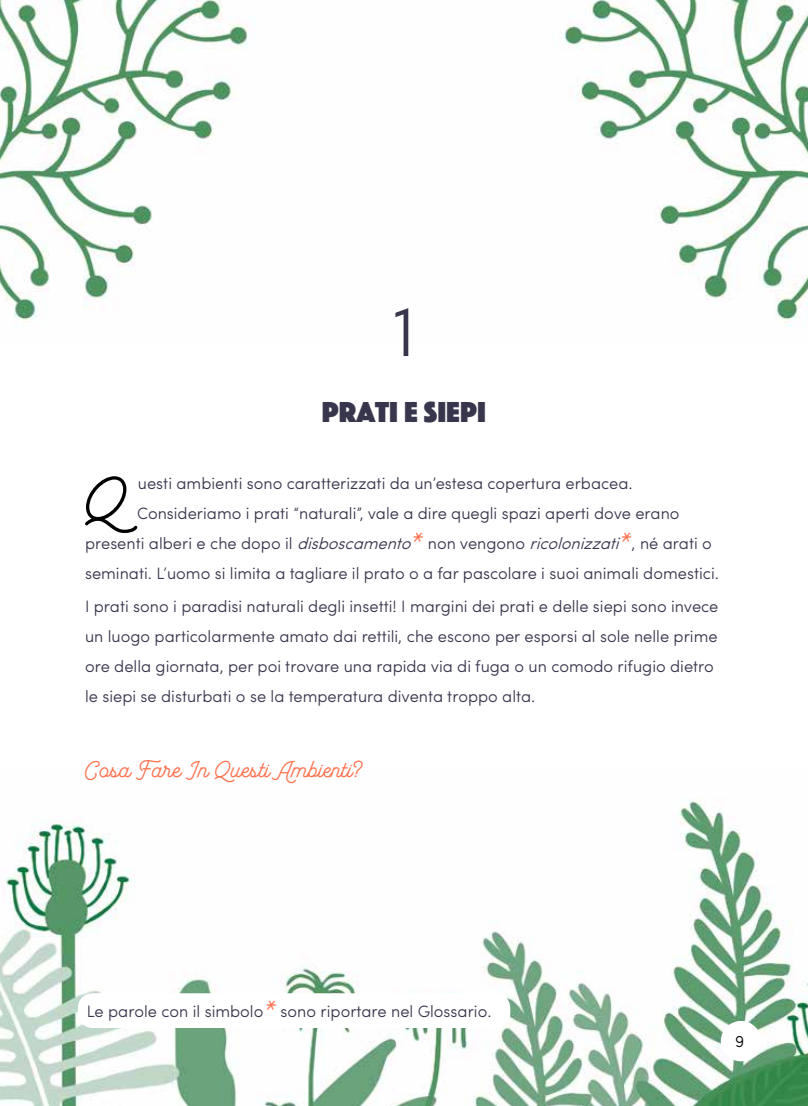
<style>
.page{position:relative;width:808px;height:1106px;background:#fff}
.page>*{position:absolute;margin:0;border:0;box-sizing:border-box;transform-origin:0 0}
.t1{font:300 72px "Sofia Pro";color:#38364c}
.t2{font:55.35px "Garris";color:#000}
.t3{font:30px "Phosphate Solid";color:#38364c}
.t4{font:21px "Garris";color:#ff724f}
.t5{font:300 16.5px/30px "Sofia Pro";color:#38364c}
.t6{font:300 16.5px "Sofia Pro";color:#000}
.s1{font-family:"Garris";font-weight:400;color:#fff}
.s2{font-style:italic}
.s3{font-family:"Garris";font-weight:400;font-size:21px;color:#ff724f}
</style>
<div class="page">
<img style="left:1px;top:799px;width:807px;height:307px">
<div style="left:78px;top:993px;width:432px;height:35px;background:#fff;border-radius:15px"></div>
<img style="left:0;top:766px;width:1px;height:340px">
<img style="left:0;top:0;width:808px;height:327px">
<div style="left:721px;top:1020px;width:40px;height:41px;background:#fff;border-radius:50%"></div>
<h1 class="t1" style="left:392px;top:278px;width:25px">1</h1>
<h3 class="t3" style="left:322px;top:391px;width:166px">PRATI E SIEPI</h3>
<h2 class="t2" style="left:85px;top:462px;width:44px">Q</h2>
<p class="t5" style="left:127px;top:467px;width:522px"><span class="s1">-</span>uesti ambienti sono caratterizzati da un’estesa copertura erbacea. <span class="s1">-</span></p>
<p class="t5" style="left:137px;top:497px;width:544px">Consideriamo i prati “naturali”, vale a dire quegli spazi aperti dove erano</p>
<p class="t5" style="left:85px;top:527px;width:628px">presenti alberi e che dopo il <span class="s2">disboscamento</span><span class="s3">*</span> non vengono <span class="s2">ricolonizzati</span><span class="s3">*</span>, né arati o</p>
<p class="t5" style="left:85px;top:557px;width:635px">seminati. L’uomo si limita a tagliare il prato o a far pascolare i suoi animali domestici.</p>
<p class="t5" style="left:85px;top:590px;width:635px">I prati sono i paradisi naturali degli insetti! I margini dei prati e delle siepi sono invece un luogo particolarmente amato dai rettili, che escono per esporsi al sole nelle prime ore della giornata, per poi trovare una rapida via di fuga o un comodo rifugio dietro le siepi se disturbati o se la temperatura diventa troppo alta.</p>
<p class="t4" style="left:85px;top:755px;width:280px">Cosa Fare In Questi Ambienti?</p>
<p class="t5" style="left:87px;top:995px;width:406px">Le parole con il simbolo<span class="s3">*</span> sono riportare nel Glossario.</p>
<p class="t6" style="left:735px;top:1029px;width:11px">9</p>
</div>
